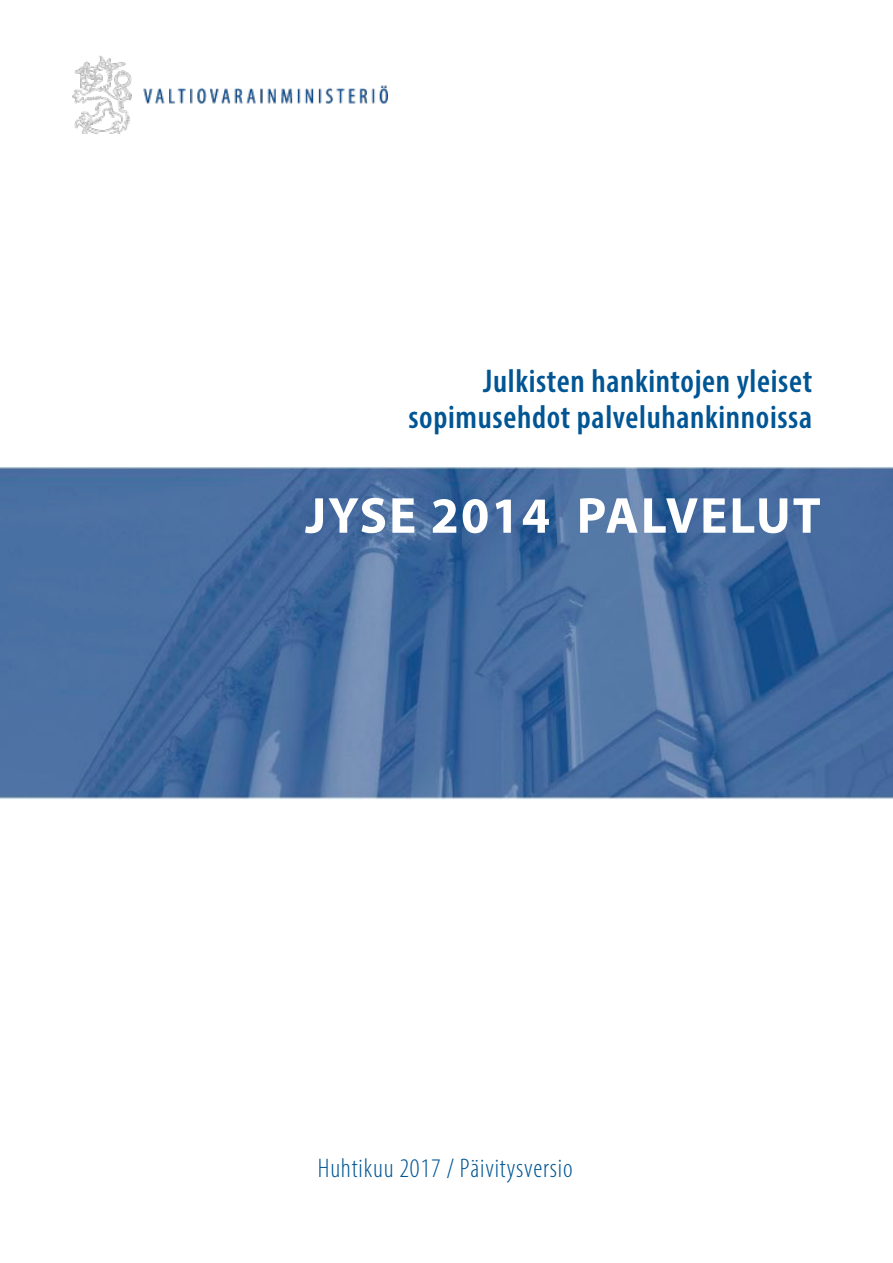
<style>
.page{position:relative;width:893px;height:1263px;background:#fff}
.page>*{position:absolute;margin:0;border:0;box-sizing:border-box;transform-origin:0 0}
.t1{font:700 51px "Myriad Pro";letter-spacing:.04em;color:#fff}
.t2{font:600 condensed 33px/36px "Myriad Pro";letter-spacing:.02em;color:#005594;text-align:right}
.t3{font:300 condensed 27px "Myriad Pro";letter-spacing:.03em;color:#005594}
</style>
<div class="page">
<img style="left:0;top:467px;width:893px;height:333px">
<img style="left:72px;top:56px;width:315px;height:77px">
<p class="t2" style="left:408px;top:362px;width:405px">Julkisten hankintojen yleiset sopimusehdot palveluhankinnoissa</p>
<p class="t1" style="left:305px;top:482px;width:517px">JYSE 2014 PALVELUT</p>
<p class="t3" style="left:318px;top:1152px;width:256px">Huhtikuu 2017 / Päivitysversio</p>
</div>
